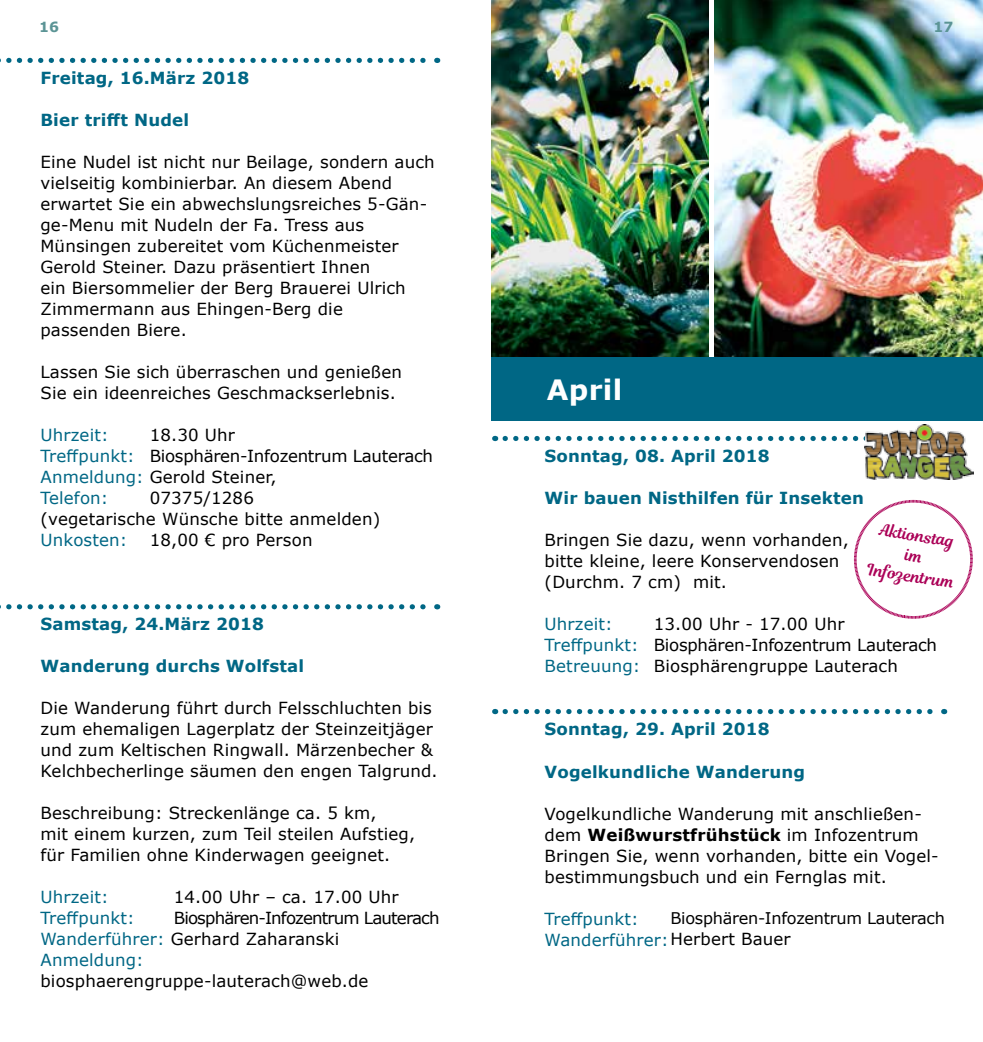
<style>
.page{position:relative;width:983px;height:1042px;background:#fff}
.page>*{position:absolute;margin:0;border:0;box-sizing:border-box;transform-origin:0 0}
.t1{font:700 28px "Verdana";letter-spacing:.01em;color:#fff}
.t2{font:16.62px/21px "Verdana";letter-spacing:.01em;color:#000}
.t3{font:700 16.62px "Verdana";letter-spacing:.01em;color:#006785}
.t4{font:16.62px/21px "Verdana";letter-spacing:.01em;color:#006785}
.t5{font:16.1px "Verdana";letter-spacing:-.015em;color:#000}
.t6{font:16.1px/20.5px "Magnolia Script";color:#ab0057;text-align:center}
.t7{font:700 14px "Verdana";color:#5b9495}
.s1{color:#006785}
.s2{font-weight:700}
.s3{color:#000}
</style>
<div class="page">
<svg style="left:853px;top:499px;width:120px;height:120px"></svg>
<img style="left:491px;top:0;width:217px;height:357px">
<img style="left:714px;top:0;width:268px;height:357px">
<div style="left:491px;top:357px;width:491px;height:63px;background:#006785"></div>
<svg style="left:0;top:58px;width:437px;height:5px"></svg>
<svg style="left:0;top:604px;width:437px;height:5px"></svg>
<svg style="left:505px;top:436px;width:359px;height:5px"></svg>
<img style="left:864px;top:424px;width:109px;height:55px">
<svg style="left:505px;top:709px;width:439px;height:5px"></svg>
<p class="t7" style="left:39px;top:17px;width:22px">16</p>
<p class="t7" style="left:933px;top:17px;width:22px">17</p>
<p class="t3" style="left:40px;top:66px;width:210px">Freitag, 16.März 2018</p>
<p class="t3" style="left:40px;top:108px;width:150px">Bier trifft Nudel</p>
<p class="t2" style="left:40px;top:151px;width:396px">Eine Nudel ist nicht nur Beilage, sondern auch vielseitig kombinierbar. An diesem Abend erwartet Sie ein abwechslungsreiches 5-Gän&shy;ge-Menu mit Nudeln der Fa. Tress aus Münsingen zubereitet vom Küchenmeister Gerold Steiner. Dazu präsentiert Ihnen<br>ein Biersommelier der Berg Brauerei Ulrich Zimmermann aus Ehingen-Berg die passenden Biere.</p>
<p class="t2" style="left:40px;top:361px;width:363px">Lassen Sie sich überraschen und genießen<br>Sie ein ideenreiches Geschmackserlebnis.</p>
<p class="t4" style="left:40px;top:424px;width:70px">Uhrzeit:</p>
<p class="t2" style="left:40px;top:424px;width:394px;text-indent:109px">18.30 Uhr<br><span class="s1">Treffpunkt:</span> Biosphären-Infozentrum Lauterach<br><span class="s1">Anmeldung:</span> Gerold Steiner,<br><span class="s1">Telefon:</span></p>
<p class="t2" style="left:40px;top:487px;width:341px;text-indent:109px">07375/1286<br>(vegetarische Wünsche bitte anmelden)</p>
<p class="t4" style="left:40px;top:529px;width:88px">Unkosten:</p>
<p class="t2" style="left:150px;top:529px;width:164px">18,00 € pro Person</p>
<p class="t3" style="left:40px;top:612px;width:225px">Samstag, 24.März 2018</p>
<p class="t3" style="left:40px;top:654px;width:265px">Wanderung durchs Wolfstal</p>
<p class="t2" style="left:40px;top:697px;width:398px">Die Wanderung führt durch Felsschluchten bis zum ehemaligen Lagerplatz der Steinzeitjäger und zum Keltischen Ringwall. Märzenbecher &amp; Kelchbecherlinge säumen den engen Talgrund.</p>
<p class="t2" style="left:40px;top:802px;width:376px">Beschreibung: Streckenlänge ca. 5 km,<br>mit einem kurzen, zum Teil steilen Aufstieg, für Familien ohne Kinderwagen geeignet.</p>
<p class="t4" style="left:40px;top:886px;width:70px">Uhrzeit:</p>
<p class="t2" style="left:174px;top:886px;width:226px">14.00 Uhr – ca. 17.00 Uhr</p>
<p class="t4" style="left:40px;top:907px;width:96px">Treffpunkt:</p>
<p class="t2" style="left:40px;top:907px;width:400px;text-indent:133px">Biosphären-Infozentrum Lauterach<br><span class="s1">Wanderführer:</span> Gerhard Zaharanski<br><span class="s1">Anmeldung:</span></p>
<p class="t2" style="left:40px;top:970px;width:329px">biosphaerengruppe-lauterach@web.de</p>
<h1 class="t1" style="left:546px;top:369px;width:77px">April</h1>
<p class="t3" style="left:544px;top:444px;width:226px">Sonntag, 08. April 2018</p>
<p class="t3" style="left:544px;top:486px;width:321px">Wir bauen Nisthilfen für Insekten</p>
<p class="t2" style="left:544px;top:529px;width:305px">Bringen Sie dazu, wenn vorhanden, bitte kleine, leere Konservendosen (Durchm. 7 cm) mit.</p>
<p class="t4" style="left:544px;top:613px;width:70px">Uhrzeit:</p>
<p class="t6" style="left:875px;top:518px;width:89px;rotate:9deg">Aktionstag im<br>Infozentrum</p>
<p class="t2" style="left:544px;top:613px;width:394px;text-indent:109px">13.00 Uhr - 17.00 Uhr<br><span class="s1">Treffpunkt:</span> Biosphären-Infozentrum Lauterach<br><span class="s1">Betreuung:</span> Biosphärengruppe Lauterach</p>
<p class="t3" style="left:544px;top:717px;width:226px">Sonntag, 29. April 2018</p>
<p class="t3" style="left:544px;top:760px;width:262px">Vogelkundliche Wanderung</p>
<p class="t2" style="left:544px;top:803px;width:395px">Vogelkundliche Wanderung mit anschließen&shy;dem <span class="s2">Weißwurstfrühstück</span> im Infozentrum Bringen Sie, wenn vorhanden, bitte ein Vogel&shy;bestimmungsbuch und ein Fernglas mit.</p>
<p class="t4" style="left:544px;top:908px;width:247px">Treffpunkt:<br>Wanderführer:<span class="s3">Herbert Bauer</span></p>
<p class="t5" style="left:670px;top:907px;width:276px">Biosphären-Infozentrum Lauterach</p>
</div>
